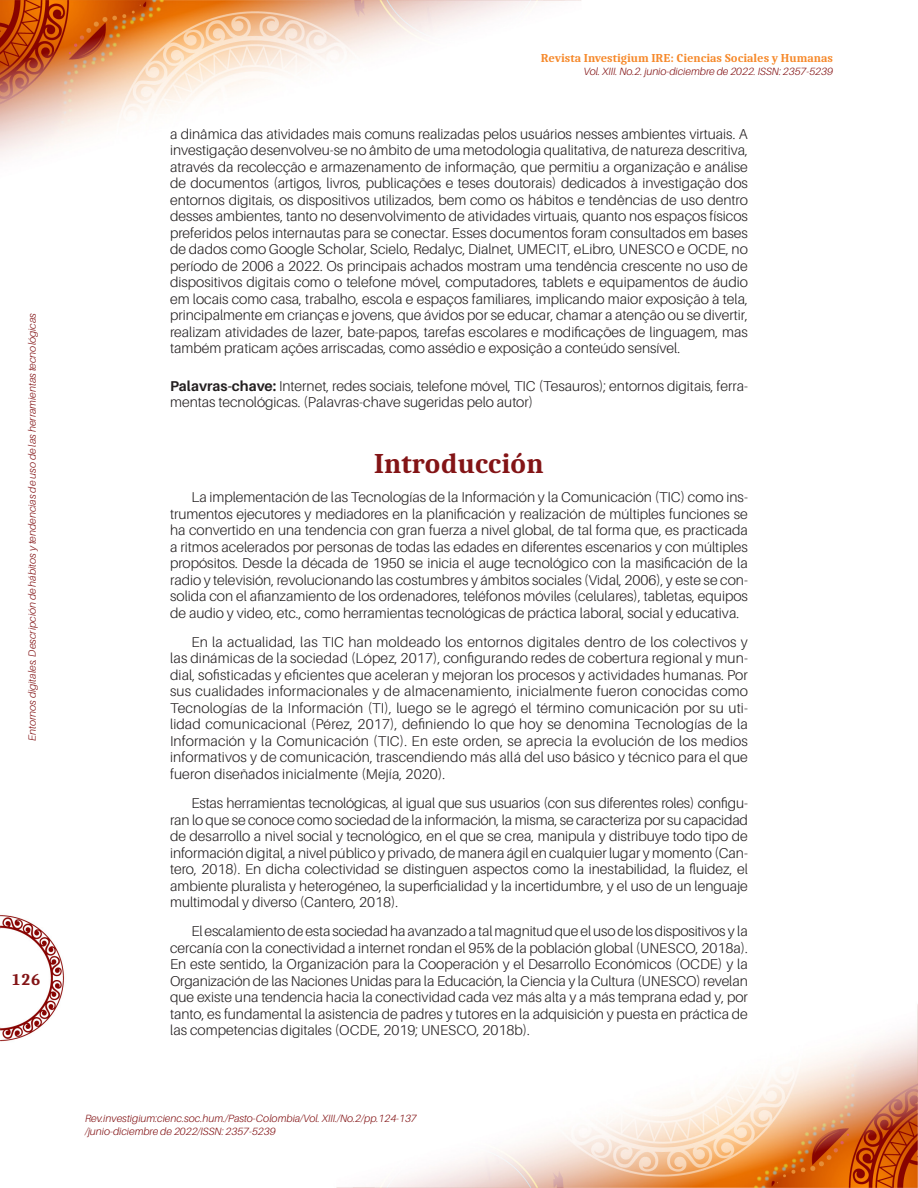
<style>
.page{position:relative;width:918px;height:1188px;background:#fff}
.page>*{position:absolute;margin:0;border:0;box-sizing:border-box;transform-origin:0 0}
.Título_1{font:700 28.5px "Caladea";color:#831416}
.t1{font:700 16.5px "Caladea";color:#831416}
.Texto_Base_Sangría{font:300 14.25px/16.5px "Aileron";color:#231f20;text-align:justify}
.Texto_Base{font:300 14.25px/16.5px "Aileron";color:#231f20;text-align:justify}
.t2{font:700 12px "Caladea";color:#f6892b}
.t3{font:italic 300 10.5px/12.6px "Aileron";color:#831416}
.s1{font-weight:700}
</style>
<div class="page">
<img style="left:0;top:0;width:918px;height:1188px">
<p class="t3" style="left:26px;top:741px;width:429px;rotate:-90deg">Entornos digitales. Descripción de hábitos y tendencias de uso de las herramientas tecnológicas</p>
<p class="t1" style="left:11px;top:970px;width:31px">126</p>
<p class="t2" style="left:541px;top:51px;width:294px">Revista Investigium IRE: Ciencias Sociales y Humanas</p>
<p class="t3" style="left:584px;top:65px;width:251px">Vol. XIII. No.2. junio-diciembre de 2022. ISSN: 2357-5239</p>
<p class="Texto_Base" style="left:170px;top:125px;width:579px">a dinâmica das atividades mais comuns realizadas pelos usuários nesses ambientes virtuais. A investigação desenvolveu-se no âmbito de uma metodologia qualitativa, de natureza descritiva, através da recolecção e armazenamento de informação, que permitiu a organização e análise de documentos (artigos, livros, publicações e teses doutorais) dedicados à investigação dos entornos digitais, os dispositivos utilizados, bem como os hábitos e tendências de uso dentro desses ambientes, tanto no desenvolvimento de atividades virtuais, quanto nos espaços físicos preferidos pelos internautas para se conectar. Esses documentos foram consultados em bases de dados como Google Scholar, Scielo, Redalyc, Dialnet, UMECIT, eLibro, UNESCO e OCDE, no período de 2006 a 2022. Os principais achados mostram uma tendência crescente no uso de dispositivos digitais como o telefone móvel, computadores, tablets e equipamentos de áudio em locais como casa, trabalho, escola e espaços familiares, implicando maior exposição à tela, principalmente em crianças e jovens, que ávidos por se educar, chamar a atenção ou se divertir, realizam atividades de lazer, bate-papos, tarefas escolares e modificações de linguagem, mas também praticam ações arriscadas, como assédio e exposição a conteúdo sensível.</p>
<p class="Texto_Base" style="left:170px;top:378px;width:579px"><span class="s1">Palavras-chave:</span> Internet, redes sociais, telefone móvel, TIC (Tesauros); entornos digitais, ferra&shy;mentas tecnológicas. (Palavras-chave sugeridas pelo autor)</p>
<p class="Título_1" style="left:374px;top:446px;width:171px">Introducción</p>
<p class="Texto_Base_Sangría" style="left:170px;top:489px;width:579px;text-indent:21px">La implementación de las Tecnologías de la Información y la Comunicación (TIC) como ins&shy;trumentos ejecutores y mediadores en la planificación y realización de múltiples funciones se ha convertido en una tendencia con gran fuerza a nivel global, de tal forma que, es practicada a ritmos acelerados por personas de todas las edades en diferentes escenarios y con múltiples propósitos. Desde la década de 1950 se inicia el auge tecnológico con la masificación de la radio y televisión, revolucionando las costumbres y ámbitos sociales (Vidal, 2006), y este se con&shy;solida con el afianzamiento de los ordenadores, teléfonos móviles (celulares), tabletas, equipos de audio y video, etc., como herramientas tecnológicas de práctica laboral, social y educativa.</p>
<p class="Texto_Base_Sangría" style="left:170px;top:634px;width:579px;text-indent:21px">En la actualidad, las TIC han moldeado los entornos digitales dentro de los colectivos y las dinámicas de la sociedad (López, 2017), configurando redes de cobertura regional y mun&shy;dial, sofisticadas y eficientes que aceleran y mejoran los procesos y actividades humanas. Por sus cualidades informacionales y de almacenamiento, inicialmente fueron conocidas como Tecnologías de la Información (TI), luego se le agregó el término comunicación por su uti&shy;lidad comunicacional (Pérez, 2017), definiendo lo que hoy se denomina Tecnologías de la Información y la Comunicación (TIC). En este orden, se aprecia la evolución de los medios informativos y de comunicación, trascendiendo más allá del uso básico y técnico para el que fueron diseñados inicialmente (Mejía, 2020).</p>
<p class="Texto_Base_Sangría" style="left:170px;top:795px;width:579px;text-indent:21px">Estas herramientas tecnológicas, al igual que sus usuarios (con sus diferentes roles) configu&shy;ran lo que se conoce como sociedad de la información, la misma, se caracteriza por su capacidad de desarrollo a nivel social y tecnológico, en el que se crea, manipula y distribuye todo tipo de información digital, a nivel público y privado, de manera ágil en cualquier lugar y momento (Can&shy;tero, 2018). En dicha colectividad se distinguen aspectos como la inestabilidad, la fluidez, el ambiente pluralista y heterogéneo, la superficialidad y la incertidumbre, y el uso de un lenguaje multimodal y diverso (Cantero, 2018).</p>
<p class="Texto_Base_Sangría" style="left:170px;top:923px;width:579px;text-indent:21px">El escalamiento de esta sociedad ha avanzado a tal magnitud que el uso de los dispositivos y la cercanía con la conectividad a internet rondan el 95% de la población global (UNESCO, 2018a).<br>En este sentido, la Organización para la Cooperación y el Desarrollo Económicos (OCDE) y la Organización de las Naciones Unidas para la Educación, la Ciencia y la Cultura (UNESCO) revelan que existe una tendencia hacia la conectividad cada vez más alta y a más temprana edad y, por tanto, es fundamental la asistencia de padres y tutores en la adquisición y puesta en práctica de las competencias digitales (OCDE, 2019; UNESCO, 2018b).</p>
<p class="t3" style="left:85px;top:1112px;width:333px">Rev.investigium:cienc.soc.hum./Pasto-Colombia/Vol. XIII./No.2/pp.124-137 /junio-diciembre de 2022/ISSN: 2357-5239</p>
</div>
